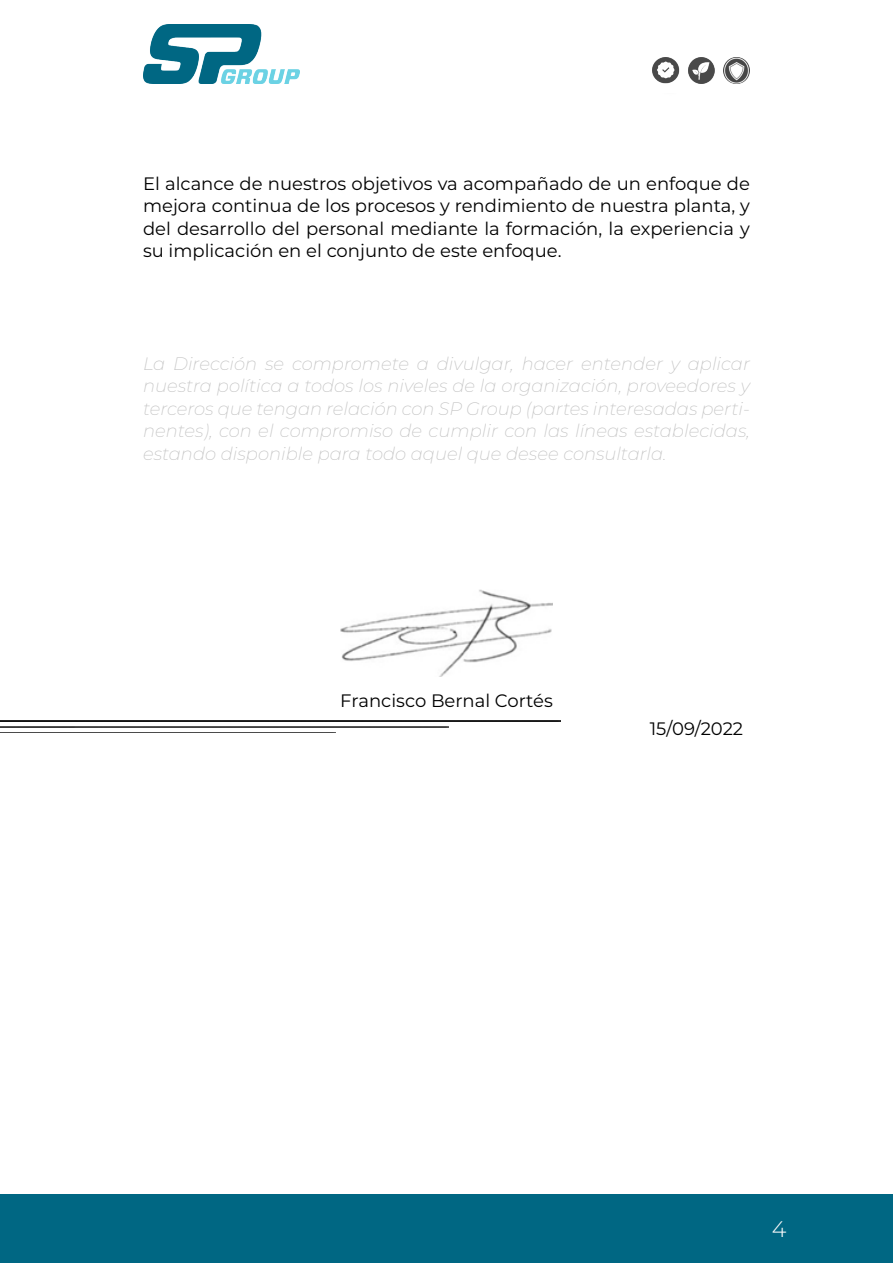
<style>
.page{position:relative;width:893px;height:1263px;background:#fff}
.page>*{position:absolute;margin:0;border:0;box-sizing:border-box;transform-origin:0 0}
.t1{font:300 22.5px "Montserrat";color:#fffdfd}
.t2{font:italic 200 18px/22.5px "Montserrat";color:#bfbfbf;text-align:justify}
.t3{font:18px/22.5px "Montserrat";color:#000;text-align:justify}
</style>
<div class="page">
<img style="left:1px;top:720px;width:559px;height:2px">
<img style="left:1px;top:732px;width:335px;height:1px">
<img style="left:1px;top:727px;width:447px;height:1px">
<img style="left:340px;top:590px;width:213px;height:86px">
<img style="left:143px;top:24px;width:156px;height:60px">
<img style="left:652px;top:58px;width:28px;height:26px">
<img style="left:688px;top:58px;width:27px;height:25px">
<img style="left:723px;top:58px;width:27px;height:25px">
<div style="left:0;top:1194px;width:893px;height:69px;background:#006783"></div>
<p class="t3" style="left:143px;top:171px;width:608px">El alcance de nuestros objetivos va acompañado de un enfoque de mejora continua de los procesos y rendimiento de nuestra planta, y del desarrollo del personal mediante la formación, la experiencia y su implicación en el conjunto de este enfoque.</p>
<p class="t2" style="left:143px;top:351px;width:608px">La Dirección se compromete a divulgar, hacer entender y aplicar nuestra política a todos los niveles de la organización, proveedores y terceros que tengan relación con SP Group (partes interesadas perti&shy;nentes), con el compromiso de cumplir con las líneas establecidas, estando disponible para todo aquel que desee consultarla.</p>
<p class="t3" style="left:340px;top:689px;width:214px">Francisco Bernal Cortés</p>
<p class="t3" style="left:650px;top:717px;width:95px">15/09/2022</p>
<p class="t1" style="left:772px;top:1213px;width:16px">4</p>
</div>
